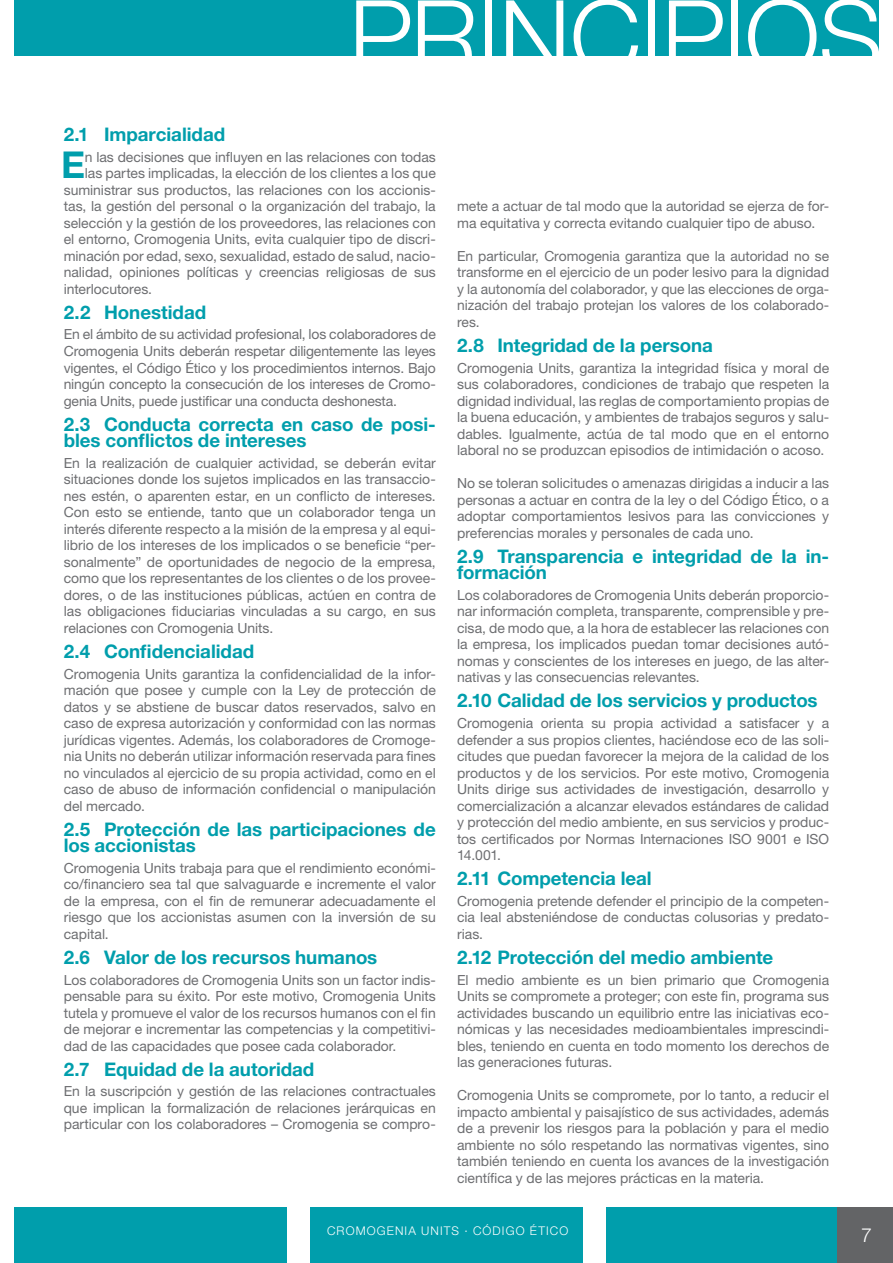
<style>
.page{position:relative;width:893px;height:1263px;background:#fff}
.page>*{position:absolute;margin:0;border:0;box-sizing:border-box;transform-origin:0 0}
.t1{font:300 101.7px "Helvetica Neue LT Std";letter-spacing:-.01em;color:#fff}
.t2{font:700 37.05px "Helvetica Neue LT Std";color:#009eac}
.t3{font:300 19.5px "Helvetica Neue LT Std";color:#fff}
.t4{font:700 18.75px/16.5px "Helvetica Neue LT Std";letter-spacing:-.005em;color:#009eac}
.t5{font:13.95px/16.5px "Helvetica Neue LT Std";color:#6d6e71;text-align:justify}
.t6{font:300 12px "Helvetica Neue LT Std";letter-spacing:.095em;color:#fff}
</style>
<div class="page">
<div style="left:14px;top:0;width:865px;height:55px;background:#009eac"></div>
<div style="left:606px;top:1208px;width:273px;height:55px;background:#009eac"></div>
<div style="left:14px;top:1208px;width:273px;height:55px;background:#009eac"></div>
<div style="left:310px;top:1208px;width:273px;height:55px;background:#009eac"></div>
<div style="left:838px;top:1208px;width:55px;height:55px;background:#636466"></div>
<h1 class="t1" style="left:349px;top:-25px;width:535px">PRINCIPIOS</h1>
<h3 class="t4" style="left:64px;top:126px;width:163px">2.1 Imparcialidad</h3>
<h2 class="t2" style="left:61px;top:142px;width:26px">E</h2>
<p class="t5" style="left:85px;top:148px;width:353px">n las decisiones que influyen en las relaciones con todas</p>
<p class="t5" style="left:85px;top:165px;width:352px">las partes implicadas, la elección de los clientes a los que</p>
<p class="t5" style="left:64px;top:181px;width:374px">suministrar sus productos, las relaciones con los accionis-</p>
<p class="t5" style="left:64px;top:198px;width:374px">tas, la gestión del personal o la organización del trabajo, la</p>
<p class="t5" style="left:64px;top:214px;width:374px">selección y la gestión de los proveedores, las relaciones con</p>
<p class="t5" style="left:64px;top:231px;width:374px">el entorno, Cromogenia Units, evita cualquier tipo de discri-</p>
<p class="t5" style="left:64px;top:247px;width:374px">minación por edad, sexo, sexualidad, estado de salud, nacio-</p>
<p class="t5" style="left:64px;top:264px;width:374px">nalidad, opiniones políticas y creencias religiosas de sus</p>
<p class="t5" style="left:64px;top:280px;width:90px">interlocutores.</p>
<h3 class="t4" style="left:64px;top:303px;width:144px">2.2 Honestidad</h3>
<p class="t5" style="left:64px;top:326px;width:374px">En el ámbito de su actividad profesional, los colaboradores de Cromogenia Units deberán respetar diligentemente las leyes vigentes, el Código Ético y los procedimientos internos. Bajo ningún concepto la consecución de los intereses de Cromo&shy;genia Units, puede justificar una conducta deshonesta.</p>
<h3 class="t4" style="left:64px;top:415px;width:374px">2.3 Conducta correcta en caso de posi&shy;bles conflictos de intereses</h3>
<p class="t5" style="left:64px;top:454px;width:374px">En la realización de cualquier actividad, se deberán evitar situaciones donde los sujetos implicados en las transaccio&shy;nes estén, o aparenten estar, en un conflicto de intereses.<br>Con esto se entiende, tanto que un colaborador tenga un interés diferente respecto a la misión de la empresa y al equi&shy;librio de los intereses de los implicados o se beneficie “per&shy;sonalmente” de oportunidades de negocio de la empresa, como que los representantes de los clientes o de los provee&shy;dores, o de las instituciones públicas, actúen en contra de las obligaciones fiduciarias vinculadas a su cargo, en sus relaciones con Cromogenia Units.</p>
<h3 class="t4" style="left:64px;top:642px;width:192px">2.4 Confidencialidad</h3>
<p class="t5" style="left:64px;top:665px;width:374px">Cromogenia Units garantiza la confidencialidad de la infor&shy;mación que posee y cumple con la Ley de protección de datos y se abstiene de buscar datos reservados, salvo en caso de expresa autorización y conformidad con las normas jurídicas vigentes. Además, los colaboradores de Cromoge&shy;nia Units no deberán utilizar información reservada para fines no vinculados al ejercicio de su propia actividad, como en el caso de abuso de información confidencial o manipulación del mercado.</p>
<h3 class="t4" style="left:64px;top:820px;width:374px">2.5 Protección de las participaciones de los accionistas</h3>
<p class="t5" style="left:64px;top:859px;width:374px">Cromogenia Units trabaja para que el rendimiento económi&shy;co/financiero sea tal que salvaguarde e incremente el valor de la empresa, con el fin de remunerar adecuadamente el riesgo que los accionistas asumen con la inversión de su capital.</p>
<h3 class="t4" style="left:64px;top:948px;width:315px">2.6 Valor de los recursos humanos</h3>
<p class="t5" style="left:64px;top:971px;width:374px">Los colaboradores de Cromogenia Units son un factor indis&shy;pensable para su éxito. Por este motivo, Cromogenia Units tutela y promueve el valor de los recursos humanos con el fin de mejorar e incrementar las competencias y la competitivi&shy;dad de las capacidades que posee cada colaborador.</p>
<h3 class="t4" style="left:64px;top:1060px;width:252px">2.7 Equidad de la autoridad</h3>
<p class="t5" style="left:64px;top:1083px;width:374px">En la suscripción y gestión de las relaciones contractuales que implican la formalización de relaciones jerárquicas en particular con los colaboradores – Cromogenia se compro-</p>
<p class="t5" style="left:457px;top:198px;width:374px">mete a actuar de tal modo que la autoridad se ejerza de for&shy;ma equitativa y correcta evitando cualquier tipo de abuso.</p>
<p class="t5" style="left:457px;top:247px;width:374px">En particular, Cromogenia garantiza que la autoridad no se transforme en el ejercicio de un poder lesivo para la dignidad y la autonomía del colaborador, y que las elecciones de orga&shy;nización del trabajo protejan los valores de los colaborado&shy;res.</p>
<h3 class="t4" style="left:457px;top:336px;width:257px">2.8 Integridad de la persona</h3>
<p class="t5" style="left:457px;top:359px;width:374px">Cromogenia Units, garantiza la integridad física y moral de sus colaboradores, condiciones de trabajo que respeten la dignidad individual, las reglas de comportamiento propias de la buena educación, y ambientes de trabajos seguros y salu&shy;dables. Igualmente, actúa de tal modo que en el entorno laboral no se produzcan episodios de intimidación o acoso.</p>
<p class="t5" style="left:457px;top:475px;width:374px">No se toleran solicitudes o amenazas dirigidas a inducir a las personas a actuar en contra de la ley o del Código Ético, o a adoptar comportamientos lesivos para las convicciones y preferencias morales y personales de cada uno.</p>
<h3 class="t4" style="left:457px;top:547px;width:374px">2.9 Transparencia e integridad de la in&shy;formación</h3>
<p class="t5" style="left:457px;top:586px;width:374px">Los colaboradores de Cromogenia Units deberán proporcio&shy;nar información completa, transparente, comprensible y pre&shy;cisa, de modo que, a la hora de establecer las relaciones con la empresa, los implicados puedan tomar decisiones autó&shy;nomas y conscientes de los intereses en juego, de las alter&shy;nativas y las consecuencias relevantes.</p>
<h3 class="t4" style="left:457px;top:692px;width:362px">2.10 Calidad de los servicios y productos</h3>
<p class="t5" style="left:457px;top:715px;width:374px">Cromogenia orienta su propia actividad a satisfacer y a defender a sus propios clientes, haciéndose eco de las soli&shy;citudes que puedan favorecer la mejora de la calidad de los productos y de los servicios. Por este motivo, Cromogenia Units dirige sus actividades de investigación, desarrollo y comercialización a alcanzar elevados estándares de calidad y protección del medio ambiente, en sus servicios y produc&shy;tos certificados por Normas Internaciones ISO 9001 e ISO 14.001.</p>
<h3 class="t4" style="left:457px;top:870px;width:196px">2.11 Competencia leal</h3>
<p class="t5" style="left:457px;top:892px;width:374px">Cromogenia pretende defender el principio de la competen&shy;cia leal absteniéndose de conductas colusorias y predato&shy;rias.</p>
<h3 class="t4" style="left:457px;top:948px;width:318px">2.12 Protección del medio ambiente</h3>
<p class="t5" style="left:457px;top:971px;width:374px">El medio ambiente es un bien primario que Cromogenia Units se compromete a proteger; con este fin, programa sus actividades buscando un equilibrio entre las iniciativas eco&shy;nómicas y las necesidades medioambientales imprescindi&shy;bles, teniendo en cuenta en todo momento los derechos de las generaciones futuras.</p>
<p class="t5" style="left:457px;top:1087px;width:374px">Cromogenia Units se compromete, por lo tanto, a reducir el impacto ambiental y paisajístico de sus actividades, además de a prevenir los riesgos para la población y para el medio ambiente no sólo respetando las normativas vigentes, sino también teniendo en cuenta los avances de la investigación científica y de las mejores prácticas en la materia.</p>
<p class="t6" style="left:327px;top:1224px;width:243px">CROMOGENIA UNITS · CÓDIGO ÉTICO</p>
<h3 class="t3" style="left:861px;top:1223px;width:12px">7</h3>
</div>
